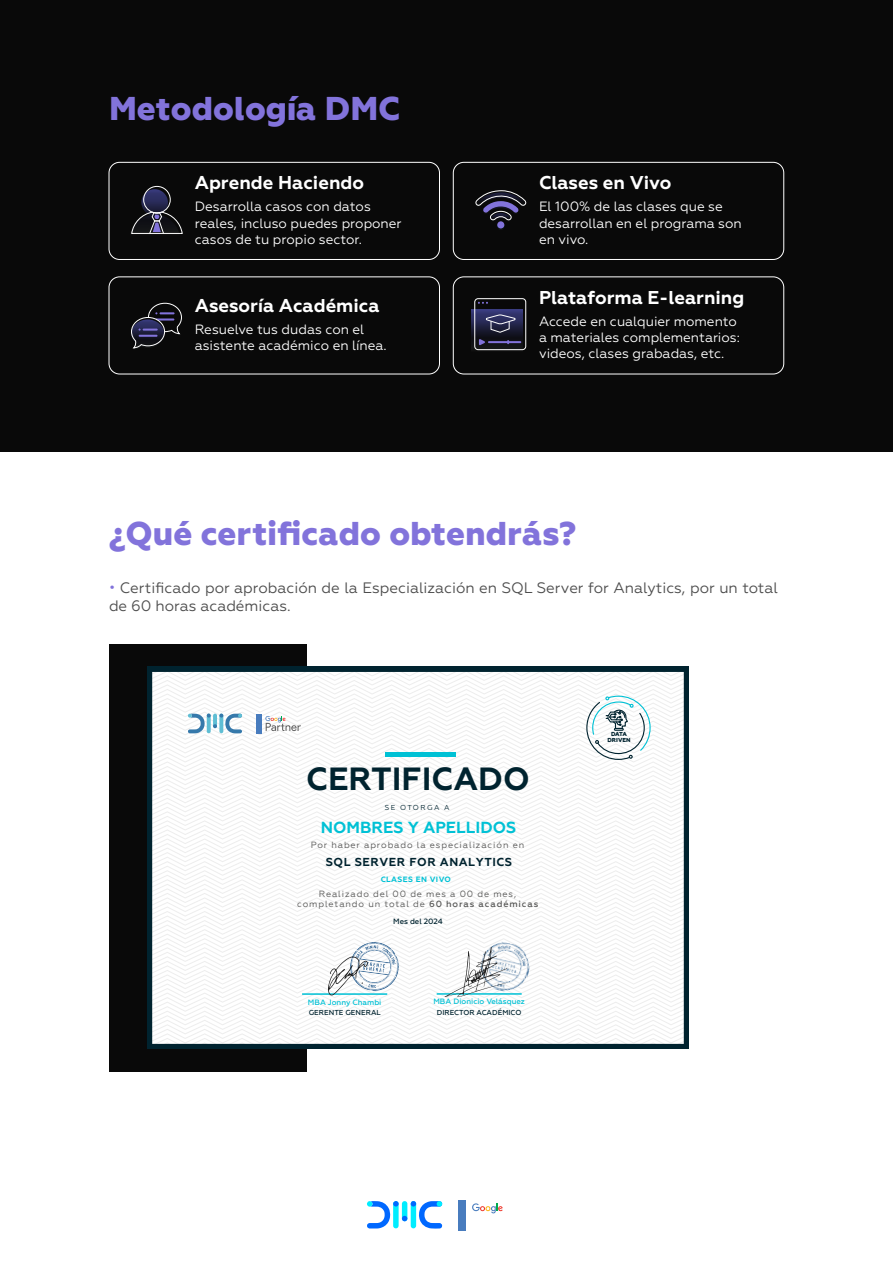
<style>
.page{position:relative;width:893px;height:1263px;background:#fff}
.page>*{position:absolute;margin:0;border:0;box-sizing:border-box;transform-origin:0 0}
.t1{font:800 33px "Geometria";color:#8273db}
.t2{font:700 32.1px "Geometria";color:#00232f}
.t3{font:700 18.6px "Geometria";color:#fff}
.t4{font:700 16.05px "Geometria";color:#00c1d5}
.t5{font:15.15px/18.1px "Geometria";color:#4d4d4d}
.t6{font:13.5px/16.2px "Geometria";color:#fff}
.t7{font:700 11.55px "Geometria";letter-spacing:.05em;color:#00232f}
.t8{font:9px/10.8px "Geometria";letter-spacing:.1em;color:#575756;text-align:center}
.t9{font:500 7.8px "Geometria";color:#00c1d5}
.t10{font:700 7.65px "Geometria";letter-spacing:.05em;color:#00c1d5}
.t11{font:500 7.65px "Geometria";color:#00232f}
.t12{font:500 7.2px "Geometria";color:#00232f}
.t13{font:7.2px "Geometria";letter-spacing:.19em;color:#00232f}
.t14{font:800 5.85px/5.7px "Geometria";color:#00232f;text-align:center}
.s1{color:#8273db}
.s2{font-weight:500}
</style>
<div class="page">
<div style="left:0;top:0;width:893px;height:451px;background:#090909"></div>
<div style="left:109px;top:162px;width:331px;height:98px;border:1px solid #fff;border-radius:11px"></div>
<svg style="left:131px;top:186px;width:52px;height:48px"></svg>
<div style="left:453px;top:162px;width:331px;height:98px;border:1px solid #fff;border-radius:11px"></div>
<svg style="left:475px;top:190px;width:52px;height:40px"></svg>
<div style="left:497px;top:221px;width:7px;height:7px;background:#8273db;border-radius:50%"></div>
<div style="left:109px;top:276px;width:331px;height:98px;border:1px solid #fff;border-radius:11px"></div>
<svg style="left:131px;top:302px;width:51px;height:47px"></svg>
<div style="left:453px;top:276px;width:331px;height:98px;border:1px solid #fff;border-radius:11px"></div>
<svg style="left:472px;top:310px;width:50px;height:41px"></svg>
<svg style="left:479px;top:339px;width:6px;height:6px"></svg>
<hr style="left:488px;top:341px;width:33px;height:2px;background:#8273db">
<svg style="left:478px;top:302px;width:10px;height:2px"></svg>
<div style="left:474px;top:298px;width:52px;height:52px;border:1px solid #fff;border-radius:3px"></div>
<svg style="left:485px;top:314px;width:31px;height:19px"></svg>
<svg style="left:472px;top:1203px;width:31px;height:11px"></svg>
<div style="left:458px;top:1200px;width:8px;height:30px;background:#487cbe"></div>
<svg style="left:367px;top:1201px;width:76px;height:28px"></svg>
<div style="left:109px;top:644px;width:197px;height:427px;background:#090909"></div>
<svg style="left:148px;top:667px;width:540px;height:381px"></svg>
<h1 class="t1" style="left:109px;top:89px;width:293px">Metodología DMC</h1>
<h3 class="t3" style="left:195px;top:172px;width:171px">Aprende Haciendo</h3>
<p class="t6" style="left:195px;top:199px;width:208px">Desarrolla casos con datos reales, incluso puedes proponer casos de tu propio sector.</p>
<h3 class="t3" style="left:195px;top:294px;width:186px">Asesoría Académica</h3>
<p class="t6" style="left:195px;top:321px;width:193px">Resuelve tus dudas con el asistente académico en línea.</p>
<h3 class="t3" style="left:539px;top:172px;width:134px">Clases en Vivo</h3>
<p class="t6" style="left:539px;top:199px;width:204px">El 100% de las clases que se desarrollan en el programa son en vivo.</p>
<h3 class="t3" style="left:539px;top:286px;width:207px">Plataforma E-learning</h3>
<p class="t6" style="left:539px;top:313px;width:202px">Accede en cualquier momento a materiales complementarios: videos, clases grabadas, etc.</p>
<h1 class="t1" style="left:109px;top:514px;width:468px">¿Qué certificado obtendrás?</h1>
<p class="t5" style="left:109px;top:578px;width:670px"><span class="s1">•</span> Certificado por aprobación de la Especialización en SQL Server for Analytics, por un total de 60 horas académicas.</p>
<h2 class="t2" style="left:306px;top:759px;width:225px">CERTIFICADO</h2>
<p class="t4" style="left:321px;top:818px;width:197px">NOMBRES Y APELLIDOS</p>
<p class="t13" style="left:385px;top:803px;width:66px">SE OTORGA A</p>
<p class="t8" style="left:311px;top:840px;width:215px">Por haber aprobado la especialización en</p>
<p class="t10" style="left:381px;top:874px;width:72px">CLASES EN VIVO</p>
<p class="t7" style="left:326px;top:855px;width:188px">SQL SERVER FOR ANALYTICS</p>
<p class="t8" style="left:297px;top:888px;width:243px">Realizado del 00 de mes a 00 de mes, completando un total de <span class="s2">60 horas académicas</span></p>
<p class="t11" style="left:393px;top:917px;width:51px">Mes del 2024</p>
<p class="t9" style="left:308px;top:997px;width:75px">MBA Jonny Chambi</p>
<p class="t12" style="left:309px;top:1009px;width:74px">GERENTE GENERAL</p>
<p class="t9" style="left:433px;top:997px;width:93px">MBA Dionicio Velásquez</p>
<p class="t12" style="left:437px;top:1009px;width:86px">DIRECTOR ACADÉMICO</p>
<p class="t14" style="left:607px;top:731px;width:25px">DATA<br>DRIVEN</p>
</div>
